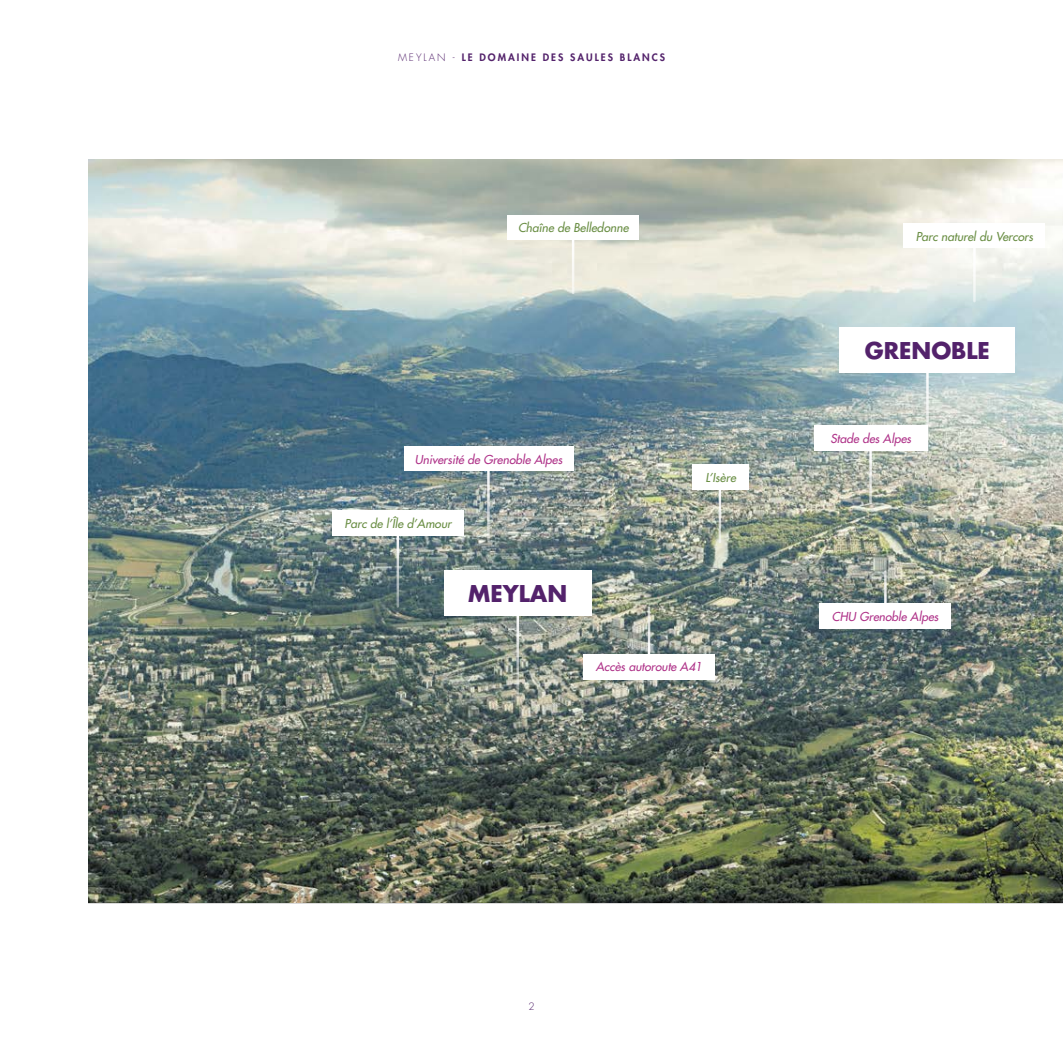
<style>
.page{position:relative;width:1063px;height:1063px;background:#fff}
.page>*{position:absolute;margin:0;border:0;box-sizing:border-box;transform-origin:0 0}
.t1{font:700 22.5px "Futura Std";color:#53226b}
.t2{font:italic 500 12px "Futura Std";color:#af3389}
.t3{font:italic 500 12px "Futura Std";color:#6a8e44}
.t4{font:800 10px "Futura Std";letter-spacing:.2em;color:#53226b}
.t5{font:300 10px "Futura Std";color:#53226b}
.s1{font-weight:300}
</style>
<div class="page">
<img style="left:89px;top:159px;width:974px;height:743px">
<div style="left:444px;top:570px;width:147px;height:46px;background:#fff"></div>
<hr style="left:517px;top:614px;width:2px;height:81px;background:#fff">
<hr style="left:926px;top:372px;width:3px;height:80px;background:#fff">
<div style="left:840px;top:327px;width:175px;height:45px;background:#fff"></div>
<hr style="left:397px;top:535px;width:2px;height:72px;background:#fff">
<div style="left:332px;top:511px;width:132px;height:25px;background:#fff"></div>
<hr style="left:869px;top:449px;width:3px;height:54px;background:#fff">
<div style="left:814px;top:425px;width:113px;height:25px;background:#fff"></div>
<hr style="left:719px;top:488px;width:2px;height:54px;background:#fff">
<div style="left:692px;top:464px;width:57px;height:25px;background:#fff"></div>
<hr style="left:572px;top:239px;width:2px;height:54px;background:#fff">
<div style="left:507px;top:215px;width:132px;height:25px;background:#fff"></div>
<hr style="left:973px;top:247px;width:3px;height:54px;background:#fff">
<div style="left:904px;top:224px;width:141px;height:24px;background:#fff"></div>
<hr style="left:884px;top:572px;width:3px;height:32px;background:#fff">
<div style="left:820px;top:603px;width:131px;height:25px;background:#fff"></div>
<hr style="left:648px;top:608px;width:2px;height:47px;background:#fff">
<div style="left:583px;top:654px;width:132px;height:25px;background:#fff"></div>
<hr style="left:487px;top:470px;width:3px;height:70px;background:#fff">
<div style="left:404px;top:446px;width:169px;height:25px;background:#fff"></div>
<p class="t4" style="left:398px;top:51px;width:268px"><span class="s1">MEYLAN -</span> LE DOMAINE DES SAULES BLANCS</p>
<p class="t3" style="left:518px;top:221px;width:112px">Chaîne de Belledonne</p>
<p class="t2" style="left:415px;top:452px;width:149px">Université de Grenoble Alpes</p>
<p class="t3" style="left:345px;top:516px;width:108px">Parc de l’Île d’Amour</p>
<h1 class="t1" style="left:468px;top:579px;width:101px">MEYLAN</h1>
<p class="t3" style="left:706px;top:470px;width:32px">L’Isère</p>
<p class="t2" style="left:596px;top:660px;width:108px">Accès autoroute A41</p>
<p class="t3" style="left:916px;top:229px;width:119px">Parc naturel du Vercors</p>
<h1 class="t1" style="left:865px;top:336px;width:127px">GRENOBLE</h1>
<p class="t2" style="left:830px;top:431px;width:82px">Stade des Alpes</p>
<p class="t2" style="left:832px;top:609px;width:108px">CHU Grenoble Alpes</p>
<p class="t5" style="left:528px;top:1000px;width:8px">2</p>
</div>
